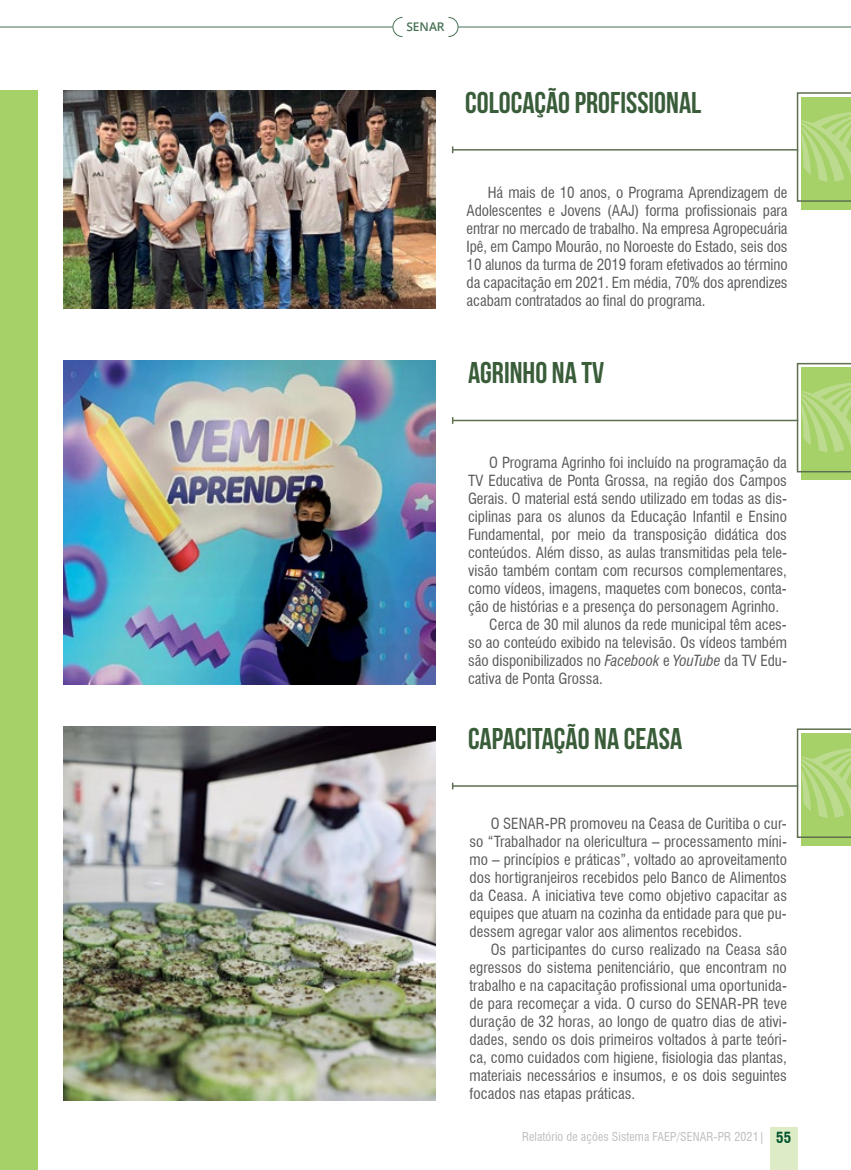
<style>
.page{position:relative;width:851px;height:1170px;background:#fff}
.page>*{position:absolute;margin:0;border:0;box-sizing:border-box;transform-origin:0 0}
.t1{font:30px "Bebas Neue";color:#395c39}
.t2{font:condensed 15px/18px "Swiss 721 BT";color:#58595b;text-align:justify}
.t3{font:condensed 12px "Swiss 721 BT";letter-spacing:.01em;color:#bcbec0}
.t4{font:600 12px "Open Sans";color:#477154}
.s1{font-style:italic}
.s2{font-weight:700;font-size:15px;color:#00522a}
</style>
<div class="page">
<hr style="left:458px;top:27px;width:392px;height:1px;background:#477154">
<svg style="left:448px;top:17px;width:10px;height:20px"></svg>
<svg style="left:392px;top:17px;width:11px;height:20px"></svg>
<hr style="left:0;top:27px;width:392px;height:1px;background:#477154">
<div style="left:0;top:90px;width:38px;height:1079px;background:#a6d169"></div>
<div style="left:770px;top:1127px;width:27px;height:42px;background:#ddecc7"></div>
<img style="left:64px;top:90px;width:371px;height:219px">
<img style="left:64px;top:360px;width:371px;height:324px">
<img style="left:64px;top:726px;width:371px;height:373px">
<hr style="left:452px;top:149px;width:346px;height:2px;background:#5e7050">
<div style="left:801px;top:97px;width:49px;height:113px;background:#a6d169"></div>
<svg style="left:796px;top:92px;width:54px;height:110px"></svg>
<hr style="left:452px;top:419px;width:346px;height:2px;background:#5e7050">
<div style="left:801px;top:367px;width:49px;height:113px;background:#a6d169"></div>
<svg style="left:796px;top:363px;width:54px;height:109px"></svg>
<hr style="left:452px;top:785px;width:346px;height:1px;background:#5e7050">
<div style="left:801px;top:733px;width:49px;height:112px;background:#a6d169"></div>
<svg style="left:796px;top:728px;width:54px;height:109px"></svg>
<p class="t4" style="left:406px;top:19px;width:40px">SENAR</p>
<h1 class="t1" style="left:465px;top:86px;width:238px">COLOCAÇÃO PROFISSIONAL</h1>
<p class="t2" style="left:466px;top:184px;width:322px;text-indent:21px">Há mais de 10 anos, o Programa Aprendizagem de Adolescentes e Jovens (AAJ) forma profissionais para entrar no mercado de trabalho. Na empresa Agropecuária Ipê, em Campo Mourão, no Noroeste do Estado, seis dos 10 alunos da turma de 2019 foram efetivados ao término da capacitação em 2021. Em média, 70% dos aprendizes acabam contratados ao final do programa.</p>
<h1 class="t1" style="left:468px;top:356px;width:138px">AGRINHO NA TV</h1>
<p class="t2" style="left:489px;top:454px;width:299px">O Programa Agrinho foi incluído na programação da</p>
<p class="t2" style="left:468px;top:472px;width:320px">TV Educativa de Ponta Grossa, na região dos Campos</p>
<p class="t2" style="left:468px;top:490px;width:320px">Gerais. O material está sendo utilizado em todas as dis-</p>
<p class="t2" style="left:468px;top:508px;width:320px">ciplinas para os alunos da Educação Infantil e Ensino</p>
<p class="t2" style="left:468px;top:526px;width:320px">Fundamental, por meio da transposição didática dos</p>
<p class="t2" style="left:468px;top:544px;width:320px">conteúdos. Além disso, as aulas transmitidas pela tele-</p>
<p class="t2" style="left:468px;top:562px;width:320px">visão também contam com recursos complementares,</p>
<p class="t2" style="left:468px;top:580px;width:320px">como vídeos, imagens, maquetes com bonecos, conta-</p>
<p class="t2" style="left:468px;top:598px;width:312px">ção de histórias e a presença do personagem Agrinho.</p>
<p class="t2" style="left:489px;top:616px;width:299px">Cerca de 30 mil alunos da rede municipal têm aces-</p>
<p class="t2" style="left:468px;top:634px;width:320px">so ao conteúdo exibido na televisão. Os vídeos também</p>
<p class="t2" style="left:468px;top:652px;width:320px">são disponibilizados no <span class="s1">Facebook</span> e <span class="s1">YouTube</span> da TV Edu-</p>
<p class="t2" style="left:468px;top:670px;width:136px">cativa de Ponta Grossa.</p>
<h1 class="t1" style="left:468px;top:722px;width:216px">CAPACITAÇÃO NA CEASA</h1>
<p class="t2" style="left:469px;top:814px;width:319px;text-indent:21px">O SENAR-PR promoveu na Ceasa de Curitiba o cur&shy;so “Trabalhador na olericultura – processamento míni&shy;mo – princípios e práticas”, voltado ao aproveitamento dos hortigranjeiros recebidos pelo Banco de Alimentos da Ceasa. A iniciativa teve como objetivo capacitar as equipes que atuam na cozinha da entidade para que pu&shy;dessem agregar valor aos alimentos recebidos.</p>
<p class="t2" style="left:469px;top:940px;width:319px;text-indent:21px">Os participantes do curso realizado na Ceasa são egressos do sistema penitenciário, que encontram no trabalho e na capacitação profissional uma oportunida&shy;de para recomeçar a vida. O curso do SENAR-PR teve duração de 32 horas, ao longo de quatro dias de ativi&shy;dades, sendo os dois primeiros voltados à parte teóri&shy;ca, como cuidados com higiene, fisiologia das plantas, materiais necessários e insumos, e os dois seguintes focados nas etapas práticas.</p>
<p class="t3" style="left:522px;top:1128px;width:270px">Relatório de ações Sistema FAEP/SENAR-PR 2021| <span class="s2">55</span></p>
</div>
